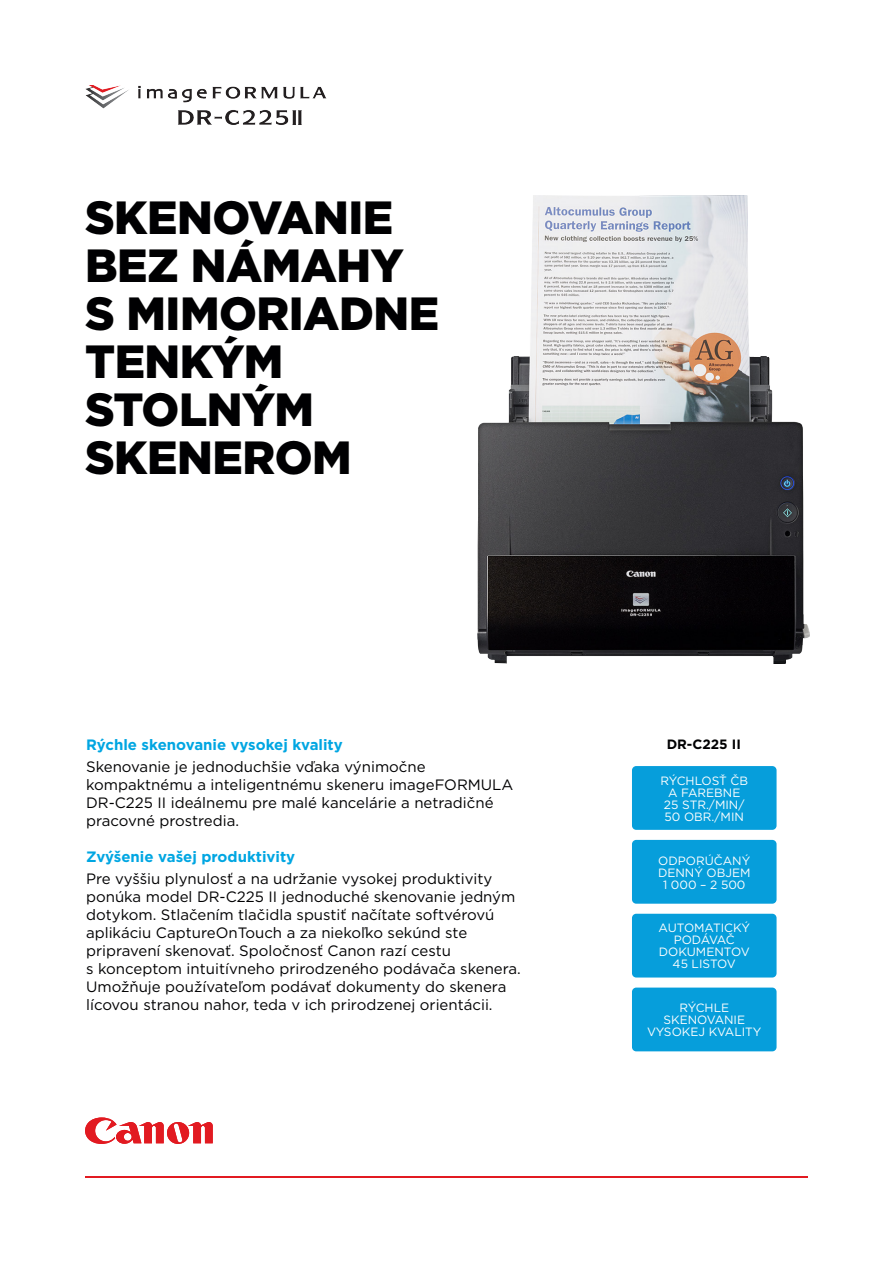
<style>
.page{position:relative;width:893px;height:1263px;background:#fff}
.page>*{position:absolute;margin:0;border:0;box-sizing:border-box;transform-origin:0 0}
.COVER_HEADER_MEDIUM{font:900 46.5px/48px "Gotham";letter-spacing:-.01em;color:#000002}
.BODY_BULLETS{font:15px/18px "Gotham";color:#000002}
.BODY_BULLETS-2{font:700 15px "Gotham";color:#00a6e2}
.SUBHEAD{font:700 13.5px "Gotham";color:#000002}
.COVER_HEADER_SMALL{font:12px/12px "Gotham";color:#fff;text-align:center}
</style>
<div class="page">
<svg style="left:85px;top:1117px;width:128px;height:27px"></svg>
<hr style="left:85px;top:1176px;width:723px;height:2px;background:#e21a21">
<div style="left:632px;top:766px;width:144px;height:64px;background:#069edb;border-radius:4px"></div>
<div style="left:632px;top:840px;width:144px;height:64px;background:#069edb;border-radius:4px"></div>
<div style="left:632px;top:914px;width:144px;height:63px;background:#069edb;border-radius:4px"></div>
<div style="left:632px;top:987px;width:144px;height:64px;background:#069edb;border-radius:4px"></div>
<img style="left:477px;top:196px;width:333px;height:468px">
<img style="left:85px;top:85px;width:241px;height:40px">
<p class="COVER_HEADER_MEDIUM" style="left:85px;top:193px;width:356px">SKENOVANIE<br>BEZ NÁMAHY<br>S MIMORIADNE<br>TENKÝM<br>STOLNÝM<br>SKENEROM</p>
<p class="BODY_BULLETS-2" style="left:86px;top:734px;width:258px">Rýchle skenovanie vysokej kvality</p>
<p class="BODY_BULLETS" style="left:86px;top:757px;width:429px">Skenovanie je jednoduchšie vďaka výnimočne kompaktnému a inteligentnému skeneru imageFORMULA DR-C225 II ideálnemu pre malé kancelárie a netradičné pracovné prostredia.</p>
<p class="BODY_BULLETS-2" style="left:86px;top:847px;width:211px">Zvýšenie vašej produktivity</p>
<p class="BODY_BULLETS" style="left:86px;top:870px;width:436px">Pre vyššiu plynulosť a na udržanie vysokej produktivity ponúka model DR-C225 II jednoduché skenovanie jedným dotykom. Stlačením tlačidla spustiť načítate softvérovú aplikáciu CaptureOnTouch a za niekoľko sekúnd ste pripravení skenovať. Spoločnosť Canon razí cestu<br>s konceptom intuitívneho prirodzeného podávača skenera.<br>Umožňuje používateľom podávať dokumenty do skenera lícovou stranou nahor, teda v ich prirodzenej orientácii.</p>
<p class="SUBHEAD" style="left:667px;top:735px;width:76px">DR-C225 II</p>
<p class="COVER_HEADER_SMALL" style="left:660px;top:774px;width:89px">RÝCHLOSŤ ČB<br>A FAREBNE<br>25 STR./MIN/<br>50 OBR./MIN</p>
<p class="COVER_HEADER_SMALL" style="left:658px;top:854px;width:94px">ODPORÚČANÝ<br>DENNÝ OBJEM<br>1 000 – 2 500</p>
<p class="COVER_HEADER_SMALL" style="left:659px;top:922px;width:93px">AUTOMATICKÝ<br>PODÁVAČ<br>DOKUMENTOV<br>45 LISTOV</p>
<p class="COVER_HEADER_SMALL" style="left:647px;top:1002px;width:116px">RÝCHLE<br>SKENOVANIE<br>VYSOKEJ KVALITY</p>
</div>
